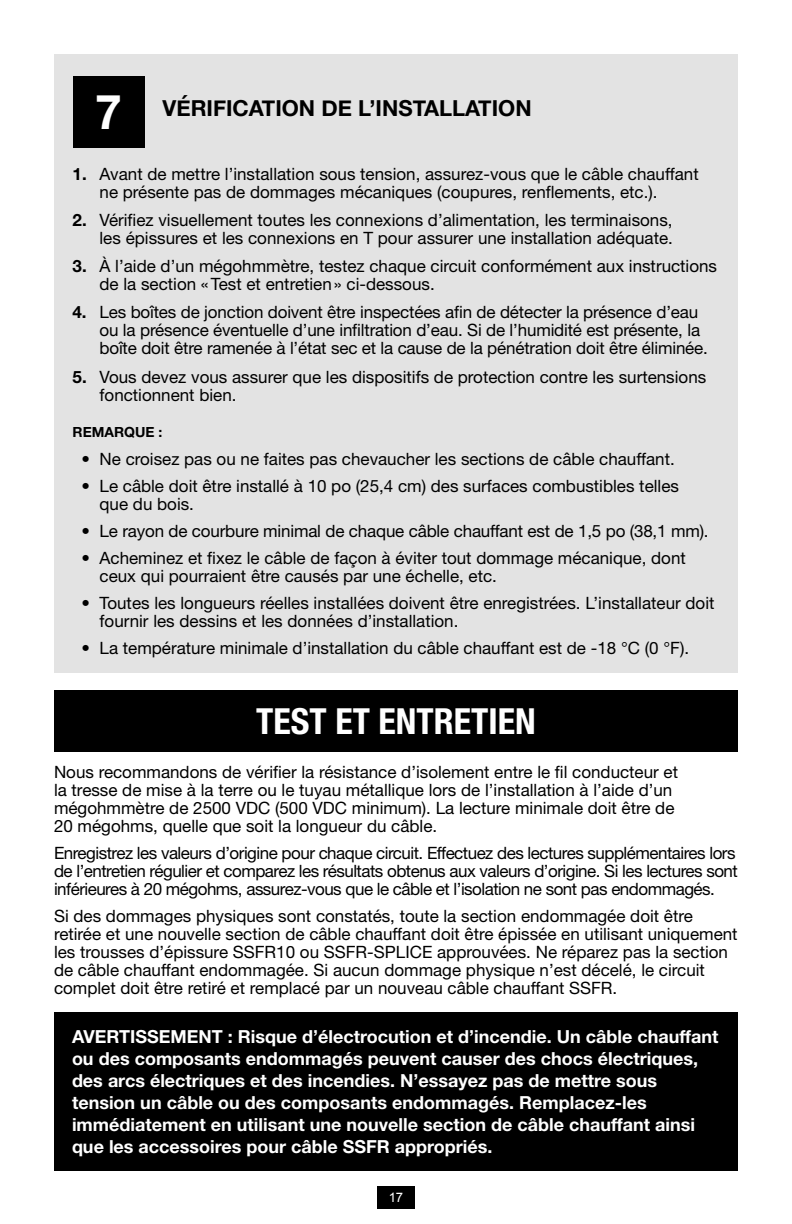
<style>
.page{position:relative;width:792px;height:1224px;background:#fff}
.page>*{position:absolute;margin:0;border:0;box-sizing:border-box;transform-origin:0 0}
.t1{font:700 condensed 36px "Helvetica Neue LT Std";color:#fff}
.t2{font:700 22px "Helvetica Neue";color:#000}
.t3{font:700 18px/22px "Helvetica Neue LT Std";color:#fff}
.t4{font:17px/18px "Helvetica Neue LT Std";color:#000}
.t5{font:17px/18px "Helvetica Neue LT Std";letter-spacing:-.03em;color:#000}
.t6{font:700 14px "Helvetica Neue LT Std";color:#000}
.t7{font:13.2px "Arial";color:#fff}
.s1{font-family:"Helvetica Neue LT Std";font-size:48px;color:#fff}
.s2{font-weight:700}
</style>
<div class="page">
<div style="left:377px;top:1186px;width:38px;height:22px;background:#000"></div>
<div style="left:54px;top:54px;width:684px;height:618px;background:#e3e3e3"></div>
<div style="left:54px;top:690px;width:684px;height:62px;background:#000"></div>
<div style="left:54px;top:1012px;width:684px;height:159px;background:#000"></div>
<div style="left:73px;top:76px;width:72px;height:72px;background:#000"></div>
<p class="t2" style="left:95px;top:91px;width:438px"><span class="s1">7</span> VÉRIFICATION DE L’INSTALLATION</p>
<p class="t4" style="left:100px;top:165px;width:601px;text-indent:-27px"><span class="s2">1.</span> Avant de mettre l’installation sous tension, assurez-vous que le câble chauffant ne présente pas de dommages mécaniques (coupures, renflements, etc.).</p>
<p class="t4" style="left:73px;top:211px;width:602px;text-align:right"><span class="s2">2.</span> Vérifiez visuellement toutes les connexions d’alimentation, les terminaisons, les épissures et les connexions en T pour assurer une installation adéquate.</p>
<p class="t4" style="left:100px;top:257px;width:619px;text-indent:-27px"><span class="s2">3.</span> À l’aide d’un mégohmmètre, testez chaque circuit conformément aux instructions de la section «Test et entretien» ci-dessous.</p>
<p class="t4" style="left:100px;top:303px;width:610px;text-indent:-27px"><span class="s2">4.</span> Les boîtes de jonction doivent être inspectées afin de détecter la présence d’eau ou la présence éventuelle d’une infiltration d’eau. Si de l’humidité est présente, la boîte doit être ramenée à l’état sec et la cause de la pénétration doit être éliminée.</p>
<p class="t4" style="left:100px;top:367px;width:608px;text-indent:-27px"><span class="s2">5.</span> Vous devez vous assurer que les dispositifs de protection contre les surtensions fonctionnent bien.</p>
<p class="t6" style="left:73px;top:423px;width:91px">REMARQUE :</p>
<p class="t4" style="left:82px;top:450px;width:595px">• Ne croisez pas ou ne faites pas chevaucher les sections de câble chauffant.</p>
<p class="t4" style="left:100px;top:477px;width:581px;text-indent:-18px">• Le câble doit être installé à 10 po (25,4 cm) des surfaces combustibles telles que du bois.</p>
<p class="t4" style="left:82px;top:522px;width:629px">• Le rayon de courbure minimal de chaque câble chauffant est de 1,5 po (38,1 mm).</p>
<p class="t4" style="left:100px;top:549px;width:588px;text-indent:-18px">• Acheminez et fixez le câble de façon à éviter tout dommage mécanique, dont ceux qui pourraient être causés par une échelle, etc.</p>
<p class="t4" style="left:100px;top:594px;width:616px;text-indent:-18px">• Toutes les longueurs réelles installées doivent être enregistrées. L’installateur doit fournir les dessins et les données d’installation.</p>
<p class="t4" style="left:82px;top:639px;width:609px">• La température minimale d’installation du câble chauffant est de -18 °C (0 °F).</p>
<h1 class="t1" style="left:256px;top:699px;width:281px">TEST ET ENTRETIEN</h1>
<p class="t4" style="left:54px;top:763px;width:626px">Nous recommandons de vérifier la résistance d’isolement entre le fil conducteur et la tresse de mise à la terre ou le tuyau métallique lors de l’installation à l’aide d’un mégohmmètre de 2500 VDC (500 VDC minimum). La lecture minimale doit être de 20 mégohms, quelle que soit la longueur du câble.</p>
<p class="t5" style="left:54px;top:844px;width:685px">Enregistrez les valeurs d’origine pour chaque circuit. Effectuez des lectures supplémentaires lors de l’entretien régulier et comparez les résultats obtenus aux valeurs d’origine. Si les lectures sont inférieures à 20 mégohms, assurez-vous que le câble et l’isolation ne sont pas endommagés.</p>
<p class="t4" style="left:54px;top:907px;width:685px">Si des dommages physiques sont constatés, toute la section endommagée doit être retirée et une nouvelle section de câble chauffant doit être épissée en utilisant uniquement les trousses d’épissure SSFR10 ou SSFR-SPLICE approuvées. Ne réparez pas la section de câble chauffant endommagée. Si aucun dommage physique n’est décelé, le circuit complet doit être retiré et remplacé par un nouveau câble chauffant SSFR.</p>
<p class="t3" style="left:72px;top:1025px;width:648px">AVERTISSEMENT : Risque d’électrocution et d’incendie. Un câble chauffant ou des composants endommagés peuvent causer des chocs électriques, des arcs électriques et des incendies. N’essayez pas de mettre sous tension un câble ou des composants endommagés. Remplacez-les immédiatement en utilisant une nouvelle section de câble chauffant ainsi que les accessoires pour câble SSFR appropriés.</p>
<p class="t7" style="left:389px;top:1189px;width:16px">17</p>
</div>
